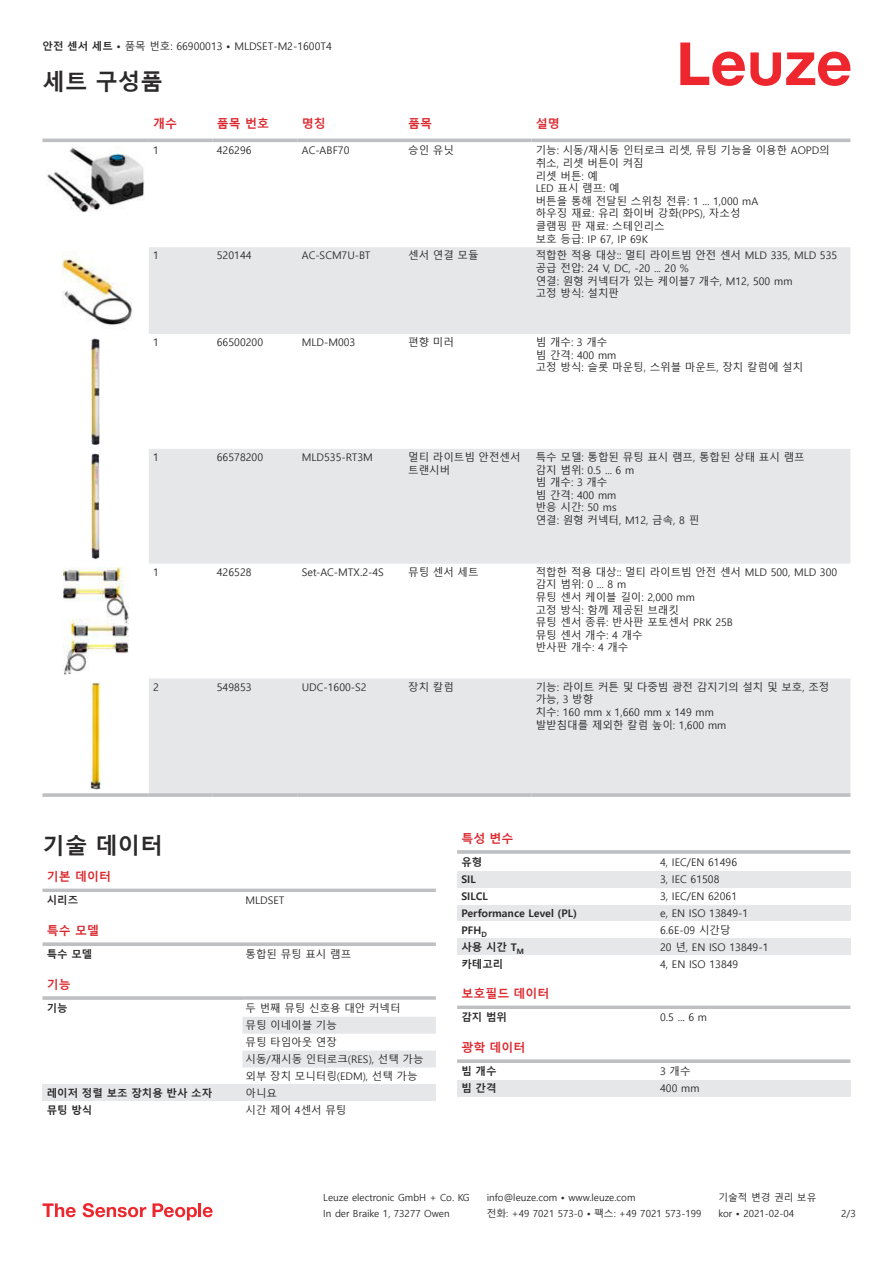
<style>
.page{position:relative;width:893px;height:1263px;background:#fff}
.page>*{position:absolute;margin:0;border:0;box-sizing:border-box;transform-origin:0 0}
.t1{font:700 22.5px "Malgun Gothic";color:#2b292a}
.t2{font:700 12px "Malgun Gothic";color:#db2a30}
.t3{font:10.5px/12.6px "Malgun Gothic";color:#2b292a}
.t4{font:700 10.5px "Malgun Gothic";color:#2b292a}
.t5{font:9.75px "Malgun Gothic";color:#2b292a}
.s1{font-weight:700}
</style>
<div class="page">
<svg style="left:680px;top:43px;width:170px;height:43px"></svg>
<svg style="left:149px;top:247px;width:701px;height:546px;fill:#e6e7e9"></svg>
<hr style="left:43px;top:139px;width:106px;height:3px;background:#bdbfc1">
<hr style="left:149px;top:139px;width:64px;height:3px;background:#bdbfc1">
<hr style="left:213px;top:139px;width:85px;height:3px;background:#bdbfc1">
<hr style="left:298px;top:139px;width:106px;height:3px;background:#bdbfc1">
<hr style="left:404px;top:139px;width:128px;height:3px;background:#bdbfc1">
<hr style="left:532px;top:139px;width:318px;height:3px;background:#bdbfc1">
<hr style="left:43px;top:793px;width:106px;height:4px;background:#c5c7c9">
<hr style="left:149px;top:793px;width:64px;height:4px;background:#c5c7c9">
<hr style="left:213px;top:793px;width:85px;height:4px;background:#c5c7c9">
<hr style="left:298px;top:793px;width:106px;height:4px;background:#bdbfc1">
<hr style="left:404px;top:793px;width:128px;height:4px;background:#c5c7c9">
<hr style="left:532px;top:793px;width:318px;height:4px;background:#bdbfc1">
<img style="left:47px;top:147px;width:98px;height:66px">
<img style="left:62px;top:251px;width:71px;height:78px">
<img style="left:91px;top:338px;width:9px;height:107px">
<img style="left:91px;top:453px;width:9px;height:106px">
<img style="left:63px;top:568px;width:65px;height:106px">
<img style="left:90px;top:683px;width:11px;height:106px">
<hr style="left:43px;top:889px;width:393px;height:3px;background:#bdbfc1">
<svg style="left:43px;top:942px;width:393px;height:4px;background:#c4c5c7"></svg>
<hr style="left:43px;top:996px;width:393px;height:4px;background:#c6c8ca">
<svg style="left:242px;top:1017px;width:194px;height:51px"></svg>
<div style="left:43px;top:1084px;width:199px;height:17px;background:#e6e7e9"></div>
<div style="left:242px;top:1084px;width:194px;height:17px;background:#e6e7e9"></div>
<hr style="left:457px;top:850px;width:393px;height:4px;background:#c6c8c9">
<div style="left:457px;top:871px;width:200px;height:16px;background:#e6e7e9"></div>
<div style="left:657px;top:871px;width:193px;height:16px;background:#e6e7e9"></div>
<div style="left:457px;top:904px;width:200px;height:17px;background:#e6e7e9"></div>
<div style="left:657px;top:904px;width:193px;height:17px;background:#e6e7e9"></div>
<div style="left:457px;top:938px;width:200px;height:17px;background:#e6e7e9"></div>
<div style="left:657px;top:938px;width:193px;height:17px;background:#e6e7e9"></div>
<svg style="left:457px;top:1005px;width:393px;height:4px;background:#c6c8c9"></svg>
<svg style="left:457px;top:1059px;width:393px;height:4px;background:#c3c5c7"></svg>
<div style="left:457px;top:1080px;width:200px;height:17px;background:#e6e7e9"></div>
<div style="left:657px;top:1080px;width:193px;height:17px;background:#e6e7e9"></div>
<svg style="left:43px;top:1203px;width:33px;height:14px"></svg>
<svg style="left:83px;top:1203px;width:63px;height:14px"></svg>
<svg style="left:153px;top:1203px;width:44px;height:17px"></svg>
<hr style="left:198px;top:1203px;width:3px;height:14px;background:#ed272d">
<svg style="left:203px;top:1207px;width:10px;height:10px"></svg>
<p class="t3" style="left:43px;top:40px;width:291px"><span class="s1">안전 센서 세트 •</span> 품목 번호: 66900013 <span class="s1">•</span> MLDSET-M2-1600T4</p>
<h1 class="t1" style="left:43px;top:69px;width:122px">세트 구성품</h1>
<p class="t2" style="left:153px;top:116px;width:25px">개수</p>
<p class="t2" style="left:217px;top:116px;width:54px">품목 번호</p>
<p class="t2" style="left:302px;top:116px;width:25px">명칭</p>
<p class="t2" style="left:408px;top:116px;width:25px">품목</p>
<p class="t2" style="left:536px;top:116px;width:25px">설명</p>
<p class="t3" style="left:153px;top:144px;width:7px">1</p>
<p class="t3" style="left:217px;top:144px;width:36px">426296</p>
<p class="t3" style="left:302px;top:144px;width:49px">AC-ABF70</p>
<p class="t3" style="left:408px;top:144px;width:47px">승인 유닛</p>
<p class="t3" style="left:536px;top:144px;width:295px">기능: 시동/재시동 인터로크 리셋, 뮤팅 기능을 이용한 AOPD의 취소, 리셋 버튼이 켜짐<br>리셋 버튼: 예<br>LED 표시 램프: 예<br>버튼을 통해 전달된 스위칭 전류: 1 ... 1,000 mA<br>하우징 재료: 유리 화이버 강화(PPS), 자소성<br>클램핑 판 재료: 스테인리스<br>보호 등급: IP 67, IP 69K</p>
<p class="t3" style="left:153px;top:250px;width:7px">1</p>
<p class="t3" style="left:217px;top:250px;width:36px">520144</p>
<p class="t3" style="left:302px;top:250px;width:70px">AC-SCM7U-BT</p>
<p class="t3" style="left:408px;top:250px;width:72px">센서 연결 모듈</p>
<p class="t3" style="left:536px;top:250px;width:303px">적합한 적용 대상:: 멀티 라이트빔 안전 센서 MLD 335, MLD 535 공급 전압: 24 V, DC, -20 ... 20 %<br>연결: 원형 커넥터가 있는 케이블7 개수, M12, 500 mm<br>고정 방식: 설치판</p>
<p class="t3" style="left:153px;top:336px;width:7px">1</p>
<p class="t3" style="left:217px;top:336px;width:48px">66500200</p>
<p class="t3" style="left:302px;top:336px;width:55px">MLD-M003</p>
<p class="t3" style="left:408px;top:336px;width:47px">편향 미러</p>
<p class="t3" style="left:536px;top:336px;width:269px">빔 개수: 3 개수<br>빔 간격: 400 mm<br>고정 방식: 슬롯 마운팅, 스위블 마운트, 장치 칼럼에 설치</p>
<p class="t3" style="left:153px;top:451px;width:7px">1</p>
<p class="t3" style="left:217px;top:451px;width:48px">66578200</p>
<p class="t3" style="left:302px;top:451px;width:72px">MLD535-RT3M</p>
<p class="t3" style="left:408px;top:451px;width:114px">멀티 라이트빔 안전센서 트랜시버</p>
<p class="t3" style="left:536px;top:451px;width:270px">특수 모델: 통합된 뮤팅 표시 램프, 통합된 상태 표시 램프 감지 범위: 0.5 ... 6 m<br>빔 개수: 3 개수<br>빔 간격: 400 mm<br>반응 시간: 50 ms<br>연결: 원형 커넥터, M12, 금속, 8 핀</p>
<p class="t3" style="left:153px;top:566px;width:7px">1</p>
<p class="t3" style="left:217px;top:566px;width:36px">426528</p>
<p class="t3" style="left:302px;top:566px;width:84px">Set-AC-MTX.2-4S</p>
<p class="t3" style="left:408px;top:566px;width:72px">뮤팅 센서 세트</p>
<p class="t3" style="left:536px;top:566px;width:303px">적합한 적용 대상:: 멀티 라이트빔 안전 센서 MLD 500, MLD 300 감지 범위: 0 ... 8 m<br>뮤팅 센서 케이블 길이: 2,000 mm<br>고정 방식: 함께 제공된 브래킷<br>뮤팅 센서 종류: 반사판 포토센서 PRK 25B<br>뮤팅 센서 개수: 4 개수<br>반사판 개수: 4 개수</p>
<p class="t3" style="left:153px;top:681px;width:7px">2</p>
<p class="t3" style="left:217px;top:681px;width:36px">549853</p>
<p class="t3" style="left:302px;top:681px;width:66px">UDC-1600-S2</p>
<p class="t3" style="left:408px;top:681px;width:47px">장치 칼럼</p>
<p class="t3" style="left:536px;top:681px;width:295px">기능: 라이트 커튼 및 다중빔 광전 감지기의 설치 및 보호, 조정 가능, 3 방향<br>치수: 160 mm x 1,660 mm x 149 mm<br>발받침대를 제외한 칼럼 높이: 1,600 mm</p>
<h1 class="t1" style="left:43px;top:832px;width:122px">기술 데이터</h1>
<p class="t2" style="left:47px;top:869px;width:66px">기본 데이터</p>
<p class="t4" style="left:47px;top:894px;width:33px">시리즈</p>
<p class="t3" style="left:246px;top:894px;width:40px">MLDSET</p>
<p class="t2" style="left:47px;top:923px;width:54px">특수 모델</p>
<p class="t4" style="left:47px;top:948px;width:47px">특수 모델</p>
<p class="t3" style="left:246px;top:948px;width:107px">통합된 뮤팅 표시 램프</p>
<p class="t2" style="left:47px;top:977px;width:25px">기능</p>
<p class="t4" style="left:47px;top:1002px;width:22px">기능</p>
<p class="t3" style="left:246px;top:1000px;width:179px;line-height:17px">두 번째 뮤팅 신호용 대안 커넥터 뮤팅 이네이블 기능<br>뮤팅 타임아웃 연장<br>시동/재시동 인터로크(RES), 선택 가능 외부 장치 모니터링(EDM), 선택 가능</p>
<p class="t4" style="left:47px;top:1087px;width:167px">레이저 정렬 보조 장치용 반사 소자</p>
<p class="t3" style="left:246px;top:1087px;width:33px">아니요</p>
<p class="t4" style="left:47px;top:1103px;width:47px">뮤팅 방식</p>
<p class="t3" style="left:246px;top:1104px;width:102px">시간 제어 4센서 뮤팅</p>
<p class="t2" style="left:461px;top:831px;width:54px">특성 변수</p>
<p class="t4" style="left:461px;top:856px;width:22px">유형</p>
<p class="t3" style="left:660px;top:856px;width:78px">4, IEC/EN 61496</p>
<p class="t4" style="left:461px;top:873px;width:16px">SIL</p>
<p class="t3" style="left:660px;top:873px;width:61px">3, IEC 61508</p>
<p class="t4" style="left:461px;top:890px;width:28px">SILCL</p>
<p class="t3" style="left:660px;top:890px;width:78px">3, IEC/EN 62061</p>
<p class="t4" style="left:461px;top:907px;width:117px">Performance Level (PL)</p>
<p class="t3" style="left:660px;top:907px;width:90px">e, EN ISO 13849-1</p>
<p class="t4" style="left:461px;top:924px;width:27px">PFH<sub>D</sub></p>
<p class="t3" style="left:660px;top:924px;width:72px">6.6E-09 시간당</p>
<p class="t4" style="left:461px;top:940px;width:64px">사용 시간 T<sub>M</sub></p>
<p class="t3" style="left:660px;top:941px;width:110px">20 년, EN ISO 13849-1</p>
<p class="t4" style="left:461px;top:957px;width:43px">카테고리</p>
<p class="t3" style="left:660px;top:958px;width:80px">4, EN ISO 13849</p>
<p class="t2" style="left:461px;top:986px;width:90px">보호필드 데이터</p>
<p class="t4" style="left:461px;top:1011px;width:47px">감지 범위</p>
<p class="t3" style="left:660px;top:1011px;width:48px">0.5 ... 6 m</p>
<p class="t2" style="left:461px;top:1040px;width:66px">광학 데이터</p>
<p class="t4" style="left:461px;top:1065px;width:37px">빔 개수</p>
<p class="t3" style="left:660px;top:1065px;width:32px">3 개수</p>
<p class="t4" style="left:461px;top:1082px;width:37px">빔 간격</p>
<p class="t3" style="left:660px;top:1082px;width:41px">400 mm</p>
<p class="t5" style="left:323px;top:1192px;width:148px">Leuze electronic GmbH + Co. KG</p>
<p class="t5" style="left:487px;top:1192px;width:150px">info@leuze.com • www.leuze.com</p>
<p class="t5" style="left:718px;top:1192px;width:100px">기술적 변경 권리 보유</p>
<p class="t5" style="left:323px;top:1208px;width:128px">In der Braike 1, 73277 Owen</p>
<p class="t5" style="left:487px;top:1208px;width:216px">전화: +49 7021 573-0 • 팩스: +49 7021 573-199</p>
<p class="t5" style="left:718px;top:1208px;width:77px">kor • 2021-02-04</p>
<p class="t5" style="left:841px;top:1208px;width:16px">2 /3</p>
</div>
